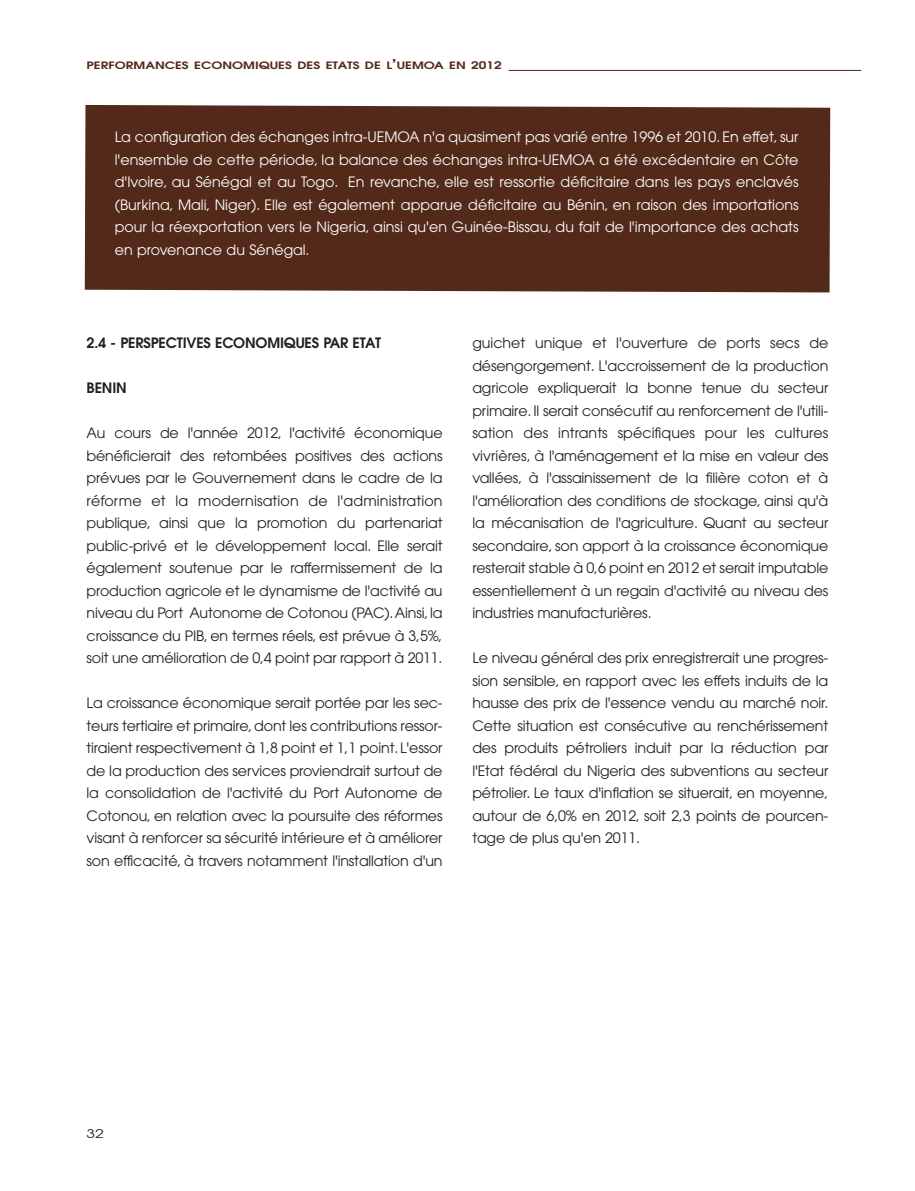
<style>
.page{position:relative;width:915px;height:1191px;background:#fff}
.page>*{position:absolute;margin:0;border:0;box-sizing:border-box;transform-origin:0 0}
.t1{font:14.25px/22.5px "Avant Garde";letter-spacing:-.01em;color:#231f20;text-align:justify}
.t2{font:14.25px/22.5px "Avant Garde";color:#fff;text-align:justify}
.t3{font:600 14.25px "Avant Garde";letter-spacing:-.01em;color:#231f20}
.t4{font:12px "Avant Garde";color:#231f20;scale:1.3 1}
.t5{font:600 10.2px "Avant Garde";color:#532919;scale:1.3 1}
.s1{font-size:13.5px}
.s2{font-size:10.5px}
</style>
<div class="page">
<hr style="left:508px;top:70px;width:352px;height:1px;background:#532919">
<div style="left:85px;top:105px;width:744px;height:187px;background:#532919"></div>
<p class="t5" style="left:87px;top:62px;width:321px">PERFORMANCES ECONOMIQUES DES ETATS DE L<span class="s1">’</span>UEMOA EN <span class="s2">2012</span></p>
<p class="t2" style="left:115px;top:127px;width:685px">La configuration des échanges intra-UEMOA n'a quasiment pas varié entre 1996 et 2010. En effet, sur l'ensemble de cette période, la balance des échanges intra-UEMOA a été excédentaire en Côte d'Ivoire, au Sénégal et au Togo. En revanche, elle est ressortie déficitaire dans les pays enclavés (Burkina, Mali, Niger). Elle est également apparue déficitaire au Bénin, en raison des importations pour la réexportation vers le Nigeria, ainsi qu'en Guinée-Bissau, du fait de l'importance des achats en provenance du Sénégal.</p>
<p class="t3" style="left:87px;top:337px;width:296px">2.4 - PERSPECTIVES ECONOMIQUES PAR ETAT</p>
<p class="t3" style="left:87px;top:382px;width:42px">BENIN</p>
<p class="t1" style="left:87px;top:423px;width:357px">Au cours de l'année 2012, l'activité économique bénéficierait des retombées positives des actions prévues par le Gouvernement dans le cadre de la réforme et la modernisation de l'administration publique, ainsi que la promotion du partenariat public-privé et le développement local. Elle serait également soutenue par le raffermissement de la production agricole et le dynamisme de l'activité au niveau du Port Autonome de Cotonou (PAC).Ainsi,la croissance du PIB, en termes réels, est prévue à 3,5%, soit une amélioration de 0,4 point par rapport à 2011.</p>
<p class="t1" style="left:87px;top:693px;width:357px">La croissance économique serait portée par les sec&shy;teurs tertiaire et primaire,dont les contributions ressor&shy;tiraient respectivement à 1,8 point et 1,1 point. L'essor de la production des services proviendrait surtout de la consolidation de l'activité du Port Autonome de Cotonou, en relation avec la poursuite des réformes visant à renforcer sa sécurité intérieure et à améliorer son efficacité, à travers notamment l'installation d'un</p>
<p class="t1" style="left:472px;top:333px;width:357px">guichet unique et l'ouverture de ports secs de désengorgement. L'accroissement de la production agricole expliquerait la bonne tenue du secteur primaire. Il serait consécutif au renforcement de l'utili&shy;sation des intrants spécifiques pour les cultures vivrières, à l'aménagement et la mise en valeur des vallées, à l'assainissement de la filière coton et à l'amélioration des conditions de stockage, ainsi qu'à la mécanisation de l'agriculture. Quant au secteur secondaire, son apport à la croissance économique resterait stable à 0,6 point en 2012 et serait imputable essentiellement à un regain d'activité au niveau des industries manufacturières.</p>
<p class="t1" style="left:472px;top:648px;width:357px">Le niveau général des prix enregistrerait une progres&shy;sion sensible, en rapport avec les effets induits de la hausse des prix de l'essence vendu au marché noir.<br>Cette situation est consécutive au renchérissement des produits pétroliers induit par la réduction par l'Etat fédéral du Nigeria des subventions au secteur pétrolier. Le taux d'inflation se situerait, en moyenne, autour de 6,0% en 2012, soit 2,3 points de pourcen&shy;tage de plus qu'en 2011.</p>
<p class="t4" style="left:87px;top:1128px;width:15px">32</p>
</div>
